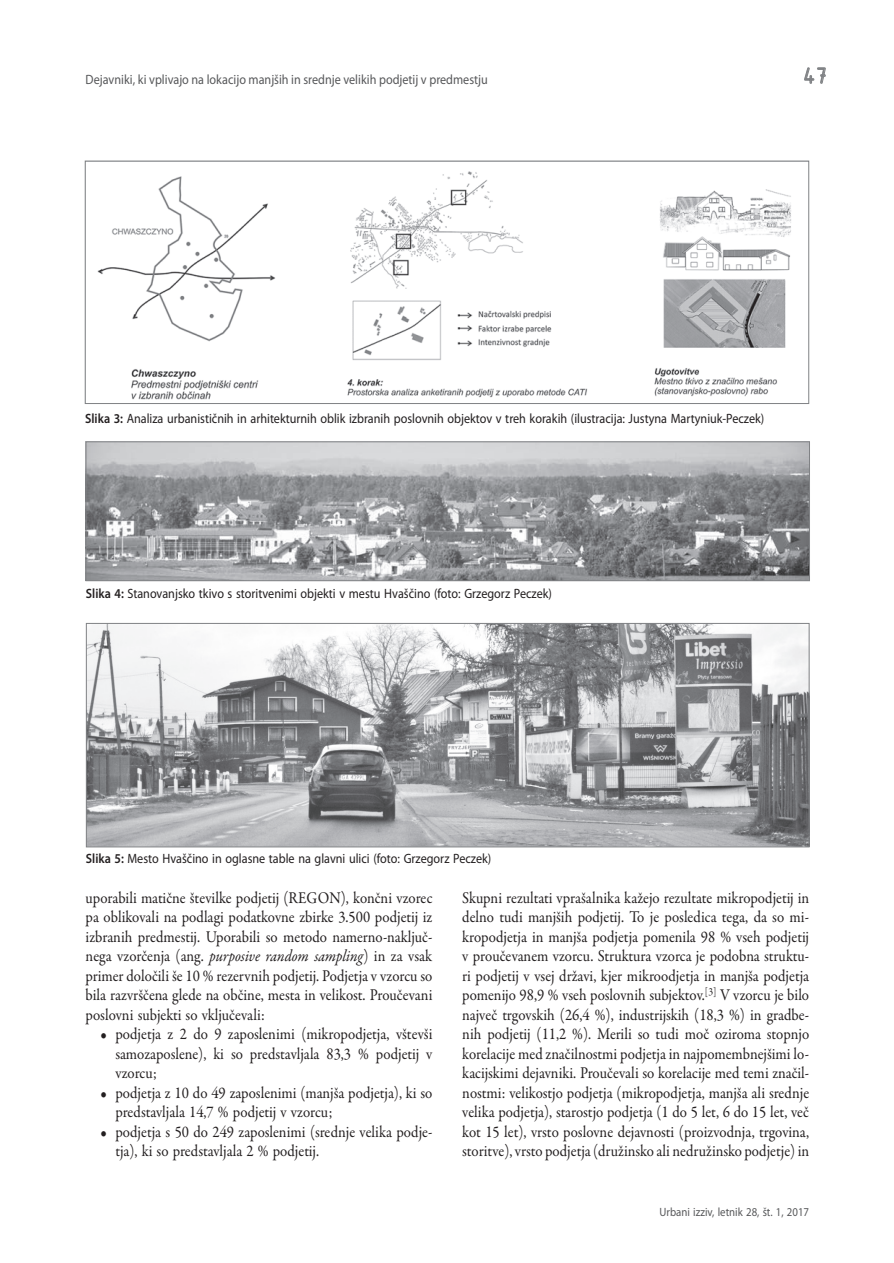
<style>
.page{position:relative;width:894px;height:1263px;background:#fff}
.page>*{position:absolute;margin:0;border:0;box-sizing:border-box;transform-origin:0 0}
.t1{font:24px "ISOCTEUR";color:#808285}
.t2{font:16.5px/19.5px "Garamond Premr Pro";color:#231f20;text-align:justify;scale:.9 1}
.t3{font:13.5px "Myriad Pro";color:#231f20;scale:.9 1}
.t4{font:13.5px "Myriad Pro";color:#57585a;scale:.9 1}
.t5{font:12px "Myriad Pro";color:#57585a;scale:.9 1}
.s1{font-weight:600}
.s2{font-style:italic}
</style>
<div class="page">
<svg style="left:804px;top:67px;width:21px;height:17px"></svg>
<img style="left:97px;top:171px;width:694px;height:229px">
<div style="left:85px;top:161px;width:723px;height:243px;border:1px solid #808285"></div>
<img style="left:88px;top:443px;width:719px;height:136px">
<div style="left:86px;top:441px;width:723px;height:140px;border:1px solid #808285"></div>
<img style="left:88px;top:625px;width:719px;height:220px">
<div style="left:86px;top:623px;width:723px;height:224px;border:1px solid #808285"></div>
<p class="t4" style="left:86px;top:72px;width:448px">Dejavniki, ki vplivajo na lokacijo manjših in srednje velikih podjetij v predmestju</p>
<h1 class="t1" style="left:800px;top:60px;width:31px">47</h1>
<p class="t3" style="left:85px;top:410px;width:755px"><span class="s1">Slika 3:</span> Analiza urbanističnih in arhitekturnih oblik izbranih poslovnih objektov v treh korakih (ilustracija: Justyna Martyniuk-Peczek)</p>
<p class="t3" style="left:86px;top:586px;width:519px"><span class="s1">Slika 4:</span> Stanovanjsko tkivo s storitvenimi objekti v mestu Hvaščino (foto: Grzegorz Peczek)</p>
<p class="t3" style="left:86px;top:851px;width:451px"><span class="s1">Slika 5:</span> Mesto Hvaščino in oglasne table na glavni ulici (foto: Grzegorz Peczek)</p>
<p class="t2" style="left:86px;top:888px;width:387px">uporabili matične številke podjetij (REGON), končni vzorec pa oblikovali na podlagi podatkovne zbirke 3.500 podjetij iz izbranih predmestij. Uporabili so metodo namerno-naključ&shy;nega vzorčenja (ang. <span class="s2">purposive random sampling</span>) in za vsak primer določili še 10 % rezervnih podjetij. Podjetja v vzorcu so bila razvrščena glede na občine, mesta in velikost. Proučevani poslovni subjekti so vključevali:</p>
<p class="t2" style="left:115px;top:1024px;width:353px;text-indent:-15px">• podjetja z 2 do 9 zaposlenimi (mikropodjetja, vštevši samozaposlene), ki so predstavljala 83,3 % podjetij v vzorcu;</p>
<p class="t2" style="left:115px;top:1083px;width:353px;text-indent:-15px">• podjetja z 10 do 49 zaposlenimi (manjša podjetja), ki so predstavljala 14,7 % podjetij v vzorcu;</p>
<p class="t2" style="left:115px;top:1122px;width:353px;text-indent:-15px">• podjetja s 50 do 249 zaposlenimi (srednje velika podje&shy;tja), ki so predstavljala 2 % podjetij.</p>
<p class="t2" style="left:462px;top:888px;width:387px">Skupni rezultati vprašalnika kažejo rezultate mikropodjetij in delno tudi manjših podjetij. To je posledica tega, da so mi&shy;kropodjetja in manjša podjetja pomenila 98 % vseh podjetij v proučevanem vzorcu. Struktura vzorca je podobna struktu&shy;ri podjetij v vsej državi, kjer mikroodjetja in manjša podjetja pomenijo 98,9 % vseh poslovnih subjektov.<sup>[3]</sup> V vzorcu je bilo največ trgovskih (26,4 %), industrijskih (18,3 %) in gradbe&shy;nih podjetij (11,2 %). Merili so tudi moč oziroma stopnjo korelacije med značilnostmi podjetja in najpomembnejšimi lo&shy;kacijskimi dejavniki. Proučevali so korelacije med temi značil&shy;nostmi: velikostjo podjetja (mikropodjetja, manjša ali srednje velika podjetja), starostjo podjetja (1 do 5 let, 6 do 15 let, več kot 15 let), vrsto poslovne dejavnosti (proizvodnja, trgovina, storitve), vrsto podjetja (družinsko ali nedružinsko podjetje) in</p>
<p class="t5" style="left:659px;top:1205px;width:168px">Urbani izziv, letnik 28, št. 1, 2017</p>
</div>
